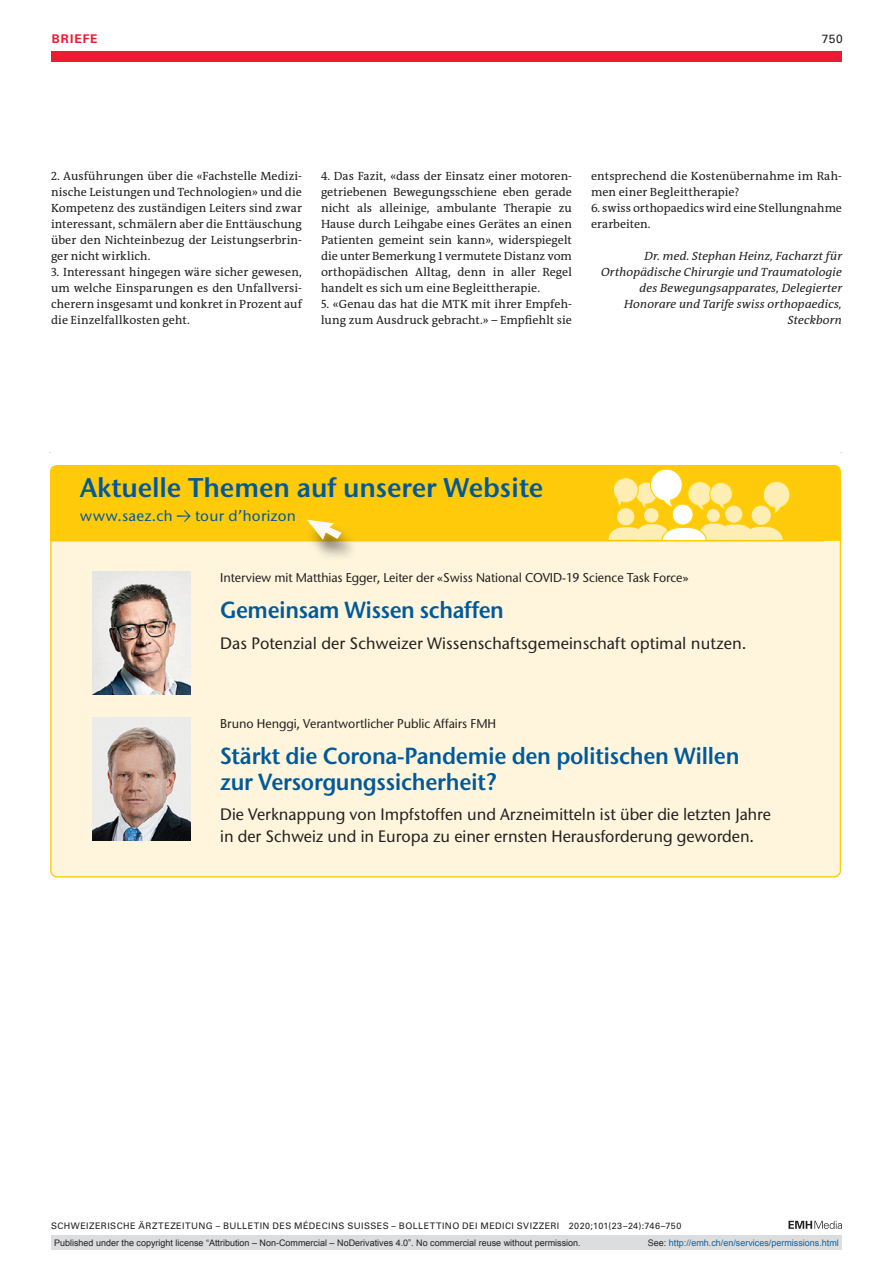
<style>
.page{position:relative;width:893px;height:1263px;background:#fff}
.page>*{position:absolute;margin:0;border:0;box-sizing:border-box;transform-origin:0 0}
.t1{font:600 27px "Stone Sans ITC Std";letter-spacing:-.005em;color:#015999}
.t2{font:600 23.25px/25.5px "Stone Sans ITC Std";letter-spacing:-.015em;color:#015999;scale:.95 1}
.t3{font:600 23.25px "Stone Sans ITC Std";letter-spacing:-.015em;color:#015999;scale:.94 1}
.t4{font:500 16.5px/21.5px "Stone Sans ITC Std";color:#231f20}
.t5{font:500 15px "Stone Sans ITC Std";letter-spacing:.015em;color:#015999}
.t6{font:500 12.75px "Stone Sans ITC Std";letter-spacing:-.005em;color:#231f20}
.t7{font:12px/16px "The Antiqua B W5 Plain";letter-spacing:.005em;color:#231f20;text-align:justify}
.t8{font:italic 12px/16px "The Antiqua B W5 Plain";letter-spacing:.01em;color:#231f20;text-align:right}
.t9{font:700 12px "Univers LT Std";letter-spacing:.085em;color:#ed1a33}
.t10{font:12px "Univers LT Std";color:#231f20}
.t11{font:9px "Arial";color:#231f20}
.t12{font:9px "Univers LT Std";letter-spacing:.05em;color:#231f20}
.t13{font:9px "Arial";color:#0166b3}
.s1{font-family:"The Antiqua B W5 Plain";font-weight:400}
.s2{color:#231f20}
</style>
<div class="page">
<svg style="left:788px;top:1221px;width:54px;height:8px"></svg>
<div style="left:51px;top:466px;width:789px;height:411px;background:#fef5dc;border-radius:6px"></div>
<svg style="left:50px;top:465px;width:775px;height:77px;background:#fed236"></svg>
<div style="left:51px;top:466px;width:789px;height:75px;background:#feca0a"></div>
<svg style="left:760px;top:478px;width:33px;height:38px"></svg>
<svg style="left:611px;top:466px;width:124px;height:47px;background:#fedc5a"></svg>
<div style="left:707px;top:509px;width:13px;height:13px;background:#ffeeb4;border-radius:50%"></div>
<div style="left:725px;top:506px;width:17px;height:17px;background:#ffeeb4;border-radius:50%"></div>
<div style="left:644px;top:508px;width:14px;height:15px;background:#ffeeb4;border-radius:50%"></div>
<div style="left:617px;top:508px;width:17px;height:17px;background:#ffeeb4;border-radius:50%"></div>
<div style="left:672px;top:504px;width:21px;height:21px;background:#fff;border-radius:50%"></div>
<div style="left:671px;top:503px;width:23px;height:23px;border:1px solid #fed304;border-radius:50%"></div>
<svg style="left:609px;top:523px;width:174px;height:18px;background:#fee68c"></svg>
<div style="left:752px;top:506px;width:19px;height:19px;background:#ffeeb4;border-radius:50%"></div>
<div style="left:304px;top:522px;width:54px;height:41px;background:#231f20;opacity:.6"></div>
<svg style="left:307px;top:519px;width:35px;height:22px"></svg>
<img style="left:93px;top:571px;width:97px;height:124px">
<img style="left:93px;top:718px;width:97px;height:123px">
<div style="left:51px;top:51px;width:791px;height:11px;background:#ed1a33"></div>
<div style="left:51px;top:1235px;width:791px;height:15px;background:#dcdddf"></div>
<p class="t9" style="left:52px;top:31px;width:47px">BRIEFE</p>
<p class="t10" style="left:822px;top:31px;width:23px">750</p>
<p class="t7" style="left:51px;top:168px;width:252px">2. Ausführungen über die «Fachstelle Medizi&shy;nische Leistungen und Technologien» und die Kompetenz des zuständigen Leiters sind zwar interessant, schmälern aber die Enttäuschung über den Nichteinbezug der Leistungserbrin&shy;ger nicht wirklich.</p>
<p class="t7" style="left:51px;top:264px;width:252px">3. Interessant hingegen wäre sicher gewesen, um welche Einsparungen es den Unfallversi&shy;cherern insgesamt und konkret in Prozent auf die Einzelfallkosten geht.</p>
<p class="t7" style="left:321px;top:168px;width:252px">4. Das Fazit, «dass der Einsatz einer motoren&shy;getriebenen Bewegungsschiene eben gerade nicht als alleinige, ambulante Therapie zu Hause durch Leihgabe eines Gerätes an einen Patienten gemeint sein kann», widerspiegelt die unter Bemerkung 1 vermutete Distanz vom orthopädischen Alltag, denn in aller Regel handelt es sich um eine Begleittherapie.</p>
<p class="t7" style="left:321px;top:296px;width:252px">5. «Genau das hat die MTK mit ihrer Empfeh&shy;lung zum Ausdruck gebracht.» – Empfiehlt sie</p>
<p class="t7" style="left:591px;top:168px;width:252px">entsprechend die Kostenübernahme im Rah&shy;men einer Begleittherapie?</p>
<p class="t7" style="left:591px;top:200px;width:252px">6. swiss orthopaedics wird eine Stellungnahme erarbeiten.</p>
<p class="t8" style="left:601px;top:248px;width:242px">Dr. med. Stephan Heinz, Facharzt für Orthopädische Chirurgie und Traumatologie des Bewegungsapparates, Delegierter Honorare und Tarife swiss orthopaedics, Steckborn</p>
<h1 class="t1" style="left:80px;top:470px;width:465px">Aktuelle Themen auf unserer Website</h1>
<p class="t5" style="left:80px;top:507px;width:218px">www.saez.ch <span class="s1">→</span> tour d’horizon</p>
<p class="t6" style="left:220px;top:570px;width:470px">Interview mit Matthias Egger, Leiter der «Swiss National COVID-19 Science Task Force»</p>
<h2 class="t3" style="left:220px;top:595px;width:303px">Gemeinsam Wissen schaffen</h2>
<h3 class="t4" style="left:220px;top:632px;width:528px">Das Potenzial der Schweizer Wissenschaftsgemeinschaft optimal nutzen.</h3>
<p class="t6" style="left:220px;top:716px;width:277px">Bruno Henggi, Verantwortlicher Public Affairs FMH</p>
<h2 class="t2" style="left:220px;top:743px;width:548px">Stärkt die Corona-Pandemie den politischen Willen zur Versorgungssicherheit?</h2>
<h3 class="t4" style="left:220px;top:804px;width:552px">Die Verknappung von Impfstoffen und Arzneimitteln ist über die letzten Jahre in der Schweiz und in Europa zu einer ernsten Herausforderung geworden.</h3>
<p class="t12" style="left:51px;top:1220px;width:632px">SCHWEIZERISCHE ÄRZTEZEITUNG – BULLETIN DES MÉDECINS SUISSES – BOLLETTINO DEI MEDICI SVIZZERI 2020;101(23–24):746–750</p>
<p class="t11" style="left:54px;top:1237px;width:528px">Published under the copyright license “Attribution – Non-Commercial – NoDerivatives 4.0”. No commercial reuse without permission.</p>
<p class="t13" style="left:648px;top:1237px;width:193px"><span class="s2">See:</span> http://emh.ch/en/services/permissions.html</p>
</div>
